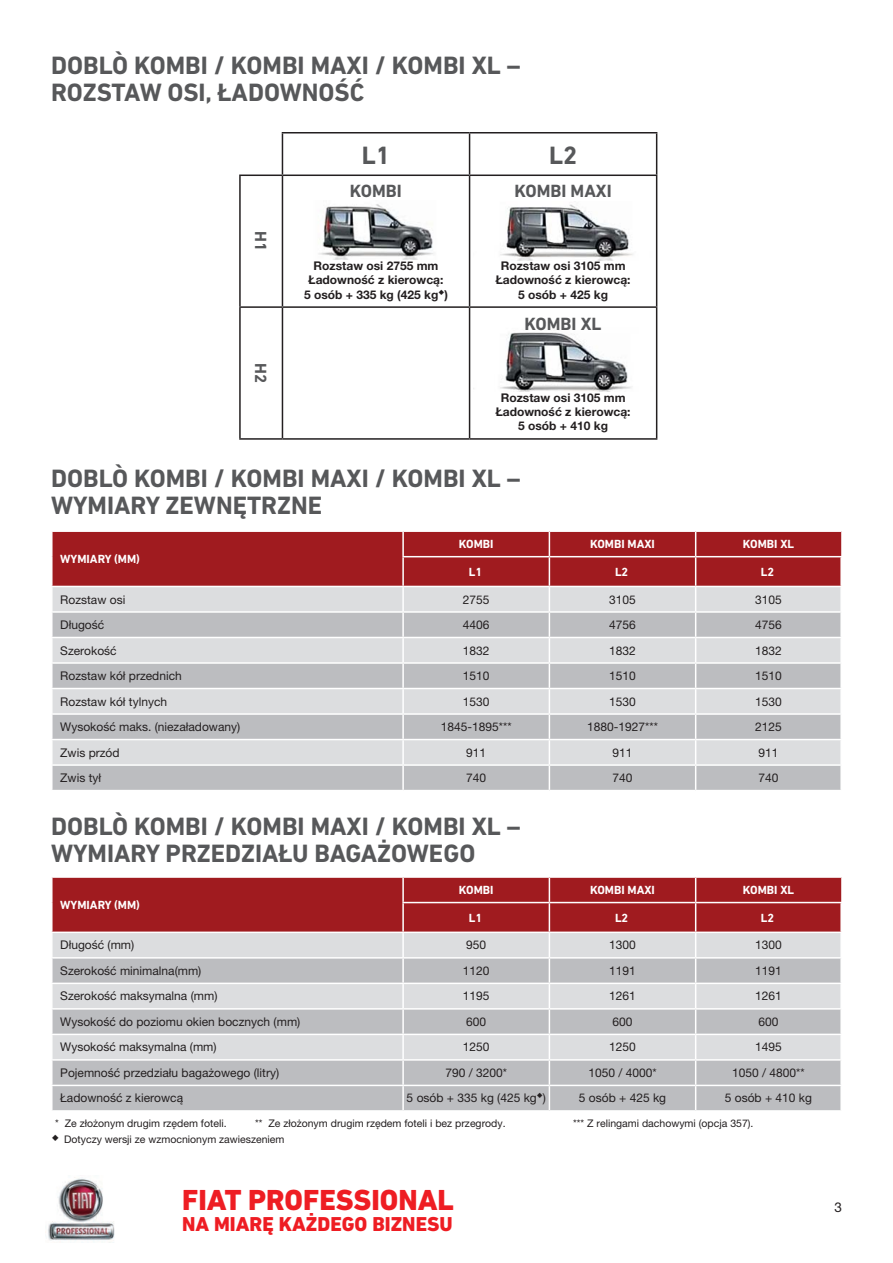
<style>
.page{position:relative;width:893px;height:1263px;background:#fff}
.page>*{position:absolute;margin:0;border:0;box-sizing:border-box;transform-origin:0 0}
.t1{font:800 29.55px "DIN Next LT Pro";color:#ee1d23}
.t2{font:700 25.5px/27px "DIN Next LT Pro";color:#57585a}
.t3{font:800 20.4px "DIN Next LT Pro";color:#ee1d23}
.t4{font:700 18px "DIN Next LT Pro";color:#57585a}
.t5{font:700 16.5px "DIN Next LT Pro";color:#57585a}
.t6{font:13.5px "Helvetica Neue LT Pro";color:#231f20}
.t7{font:12px "Helvetica Neue LT Pro";color:#231f20}
.t8{font:700 12px/14.4px "Helvetica Neue LT Pro";color:#231f20;text-align:center}
.t9{font:700 12px "DIN Next LT Pro";color:#fff}
.t10{font:10.5px "Helvetica Neue LT Pro";color:#231f20}
.s1{font-family:"Simbol Cat Fiat";font-size:9px}
</style>
<div class="page">
<img style="left:45px;top:1177px;width:70px;height:64px">
<svg style="left:281px;top:308px;width:375px;height:130px"></svg>
<hr style="left:282px;top:132px;width:188px;height:1px;background:#231f20">
<hr style="left:282px;top:133px;width:1px;height:42px;background:#231f20">
<hr style="left:470px;top:132px;width:187px;height:1px;background:#231f20">
<hr style="left:469px;top:133px;width:1px;height:42px;background:#231f20">
<hr style="left:656px;top:133px;width:1px;height:42px;background:#231f20">
<hr style="left:239px;top:175px;width:43px;height:1px;background:#231f20">
<hr style="left:239px;top:176px;width:2px;height:130px;background:#231f20">
<hr style="left:282px;top:175px;width:188px;height:1px;background:#231f20">
<hr style="left:282px;top:176px;width:1px;height:130px;background:#231f20">
<hr style="left:470px;top:175px;width:187px;height:1px;background:#231f20">
<hr style="left:469px;top:176px;width:1px;height:130px;background:#231f20">
<hr style="left:656px;top:176px;width:1px;height:130px;background:#231f20">
<hr style="left:239px;top:306px;width:43px;height:2px;background:#231f20">
<hr style="left:239px;top:308px;width:2px;height:130px;background:#231f20">
<hr style="left:282px;top:306px;width:188px;height:2px;background:#231f20">
<hr style="left:282px;top:308px;width:1px;height:130px;background:#231f20">
<hr style="left:470px;top:306px;width:187px;height:2px;background:#231f20">
<hr style="left:469px;top:308px;width:1px;height:130px;background:#231f20">
<hr style="left:656px;top:308px;width:1px;height:130px;background:#231f20">
<hr style="left:239px;top:438px;width:43px;height:2px;background:#231f20">
<hr style="left:282px;top:438px;width:188px;height:2px;background:#231f20">
<hr style="left:470px;top:438px;width:187px;height:2px;background:#231f20">
<img style="left:318px;top:204px;width:116px;height:55px">
<img style="left:500px;top:204px;width:133px;height:56px">
<img style="left:473px;top:324px;width:179px;height:68px">
<svg style="left:52px;top:531px;width:789px;height:259px;background:#c6abae"></svg>
<hr style="left:840px;top:587px;width:2px;height:24px;background:#fff">
<hr style="left:403px;top:530px;width:146px;height:2px;background:#fff">
<hr style="left:549px;top:530px;width:147px;height:2px;background:#fff">
<hr style="left:696px;top:530px;width:145px;height:2px;background:#fff">
<svg style="left:52px;top:877px;width:789px;height:233px;background:#c3a5a8"></svg>
<hr style="left:403px;top:876px;width:146px;height:2px;background:#fff">
<hr style="left:549px;top:876px;width:147px;height:2px;background:#fff">
<hr style="left:696px;top:876px;width:145px;height:2px;background:#fff">
<h2 class="t2" style="left:51px;top:52px;width:471px">DOBLÒ KOMBI / KOMBI MAXI / KOMBI XL –<br>ROZSTAW OSI, ŁADOWNOŚĆ</h2>
<h2 class="t2" style="left:362px;top:141px;width:30px">L1</h2>
<h2 class="t2" style="left:549px;top:141px;width:30px">L2</h2>
<h3 class="t5" style="left:270px;top:231px;width:22px;rotate:90deg">H1</h3>
<h3 class="t5" style="left:270px;top:363px;width:22px;rotate:90deg">H2</h3>
<h3 class="t4" style="left:350px;top:181px;width:54px">KOMBI</h3>
<h3 class="t4" style="left:514px;top:181px;width:99px">KOMBI MAXI</h3>
<p class="t8" style="left:304px;top:258px;width:145px">Rozstaw osi 2755 mm<br>Ładowność z kierowcą:<br>5 osób + 335 kg (425 kg<sup>N</sup>)</p>
<p class="t8" style="left:496px;top:258px;width:136px">Rozstaw osi 3105 mm<br>Ładowność z kierowcą:<br>5 osób + 425 kg</p>
<h3 class="t4" style="left:525px;top:313px;width:78px">KOMBI XL</h3>
<p class="t8" style="left:496px;top:390px;width:136px">Rozstaw osi 3105 mm<br>Ładowność z kierowcą:<br>5 osób + 410 kg</p>
<h2 class="t2" style="left:51px;top:465px;width:471px">DOBLÒ KOMBI / KOMBI MAXI / KOMBI XL –<br>WYMIARY ZEWNĘTRZNE</h2>
<p class="t9" style="left:60px;top:552px;width:81px">WYMIARY (MM)</p>
<p class="t9" style="left:459px;top:537px;width:36px">KOMBI</p>
<p class="t9" style="left:590px;top:537px;width:66px">KOMBI MAXI</p>
<p class="t9" style="left:743px;top:537px;width:53px">KOMBI XL</p>
<p class="t9" style="left:469px;top:565px;width:15px">L1</p>
<p class="t9" style="left:615px;top:565px;width:15px">L2</p>
<p class="t9" style="left:761px;top:565px;width:15px">L2</p>
<p class="t7" style="left:60px;top:592px;width:67px">Rozstaw osi</p>
<p class="t7" style="left:463px;top:592px;width:28px">2755</p>
<p class="t7" style="left:609px;top:592px;width:28px">3105</p>
<p class="t7" style="left:755px;top:592px;width:28px">3105</p>
<p class="t7" style="left:60px;top:618px;width:46px">Długość</p>
<p class="t7" style="left:463px;top:618px;width:28px">4406</p>
<p class="t7" style="left:609px;top:618px;width:28px">4756</p>
<p class="t7" style="left:755px;top:618px;width:28px">4756</p>
<p class="t7" style="left:60px;top:643px;width:58px">Szerokość</p>
<p class="t7" style="left:463px;top:643px;width:28px">1832</p>
<p class="t7" style="left:609px;top:643px;width:28px">1832</p>
<p class="t7" style="left:755px;top:643px;width:28px">1832</p>
<p class="t7" style="left:60px;top:669px;width:123px">Rozstaw kół przednich</p>
<p class="t7" style="left:463px;top:669px;width:28px">1510</p>
<p class="t7" style="left:609px;top:669px;width:28px">1510</p>
<p class="t7" style="left:755px;top:669px;width:28px">1510</p>
<p class="t7" style="left:60px;top:694px;width:108px">Rozstaw kół tylnych</p>
<p class="t7" style="left:463px;top:694px;width:28px">1530</p>
<p class="t7" style="left:609px;top:694px;width:28px">1530</p>
<p class="t7" style="left:755px;top:694px;width:28px">1530</p>
<p class="t7" style="left:60px;top:720px;width:181px">Wysokość maks. (niezaładowany)</p>
<p class="t7" style="left:441px;top:720px;width:72px">1845-1895***</p>
<p class="t7" style="left:587px;top:720px;width:72px">1880-1927***</p>
<p class="t7" style="left:755px;top:720px;width:28px">2125</p>
<p class="t7" style="left:60px;top:745px;width:61px">Zwis przód</p>
<p class="t7" style="left:466px;top:745px;width:22px">911</p>
<p class="t7" style="left:612px;top:745px;width:22px">911</p>
<p class="t7" style="left:758px;top:745px;width:22px">911</p>
<p class="t7" style="left:60px;top:771px;width:42px">Zwis tył</p>
<p class="t7" style="left:466px;top:771px;width:22px">740</p>
<p class="t7" style="left:612px;top:771px;width:22px">740</p>
<p class="t7" style="left:758px;top:771px;width:22px">740</p>
<h2 class="t2" style="left:51px;top:812px;width:471px">DOBLÒ KOMBI / KOMBI MAXI / KOMBI XL –<br>WYMIARY PRZEDZIAŁU BAGAŻOWEGO</h2>
<p class="t9" style="left:60px;top:898px;width:81px">WYMIARY (MM)</p>
<p class="t9" style="left:459px;top:883px;width:36px">KOMBI</p>
<p class="t9" style="left:590px;top:883px;width:66px">KOMBI MAXI</p>
<p class="t9" style="left:743px;top:883px;width:53px">KOMBI XL</p>
<p class="t9" style="left:469px;top:911px;width:15px">L1</p>
<p class="t9" style="left:615px;top:911px;width:15px">L2</p>
<p class="t9" style="left:761px;top:911px;width:15px">L2</p>
<p class="t7" style="left:60px;top:938px;width:76px">Długość (mm)</p>
<p class="t7" style="left:466px;top:938px;width:22px">950</p>
<p class="t7" style="left:609px;top:938px;width:28px">1300</p>
<p class="t7" style="left:755px;top:938px;width:28px">1300</p>
<p class="t7" style="left:60px;top:963px;width:143px">Szerokość minimalna(mm)</p>
<p class="t7" style="left:463px;top:963px;width:28px">1120</p>
<p class="t7" style="left:609px;top:963px;width:28px">1191</p>
<p class="t7" style="left:755px;top:963px;width:28px">1191</p>
<p class="t7" style="left:60px;top:989px;width:159px">Szerokość maksymalna (mm)</p>
<p class="t7" style="left:463px;top:989px;width:28px">1195</p>
<p class="t7" style="left:609px;top:989px;width:28px">1261</p>
<p class="t7" style="left:755px;top:989px;width:28px">1261</p>
<p class="t7" style="left:60px;top:1014px;width:242px">Wysokość do poziomu okien bocznych (mm)</p>
<p class="t7" style="left:466px;top:1014px;width:22px">600</p>
<p class="t7" style="left:612px;top:1014px;width:22px">600</p>
<p class="t7" style="left:758px;top:1014px;width:22px">600</p>
<p class="t7" style="left:60px;top:1040px;width:158px">Wysokość maksymalna (mm)</p>
<p class="t7" style="left:463px;top:1040px;width:28px">1250</p>
<p class="t7" style="left:609px;top:1040px;width:28px">1250</p>
<p class="t7" style="left:755px;top:1040px;width:28px">1495</p>
<p class="t7" style="left:60px;top:1065px;width:220px">Pojemność przedziału bagażowego (litry)</p>
<p class="t7" style="left:445px;top:1065px;width:63px">790 / 3200*</p>
<p class="t7" style="left:588px;top:1065px;width:70px">1050 / 4000*</p>
<p class="t7" style="left:732px;top:1065px;width:74px">1050 / 4800**</p>
<p class="t7" style="left:60px;top:1091px;width:124px">Ładowność z kierowcą</p>
<p class="t7" style="left:407px;top:1091px;width:141px">5 osób + 335 kg (425 kg<sup>N</sup>)</p>
<p class="t7" style="left:579px;top:1091px;width:89px">5 osób + 425 kg</p>
<p class="t7" style="left:725px;top:1091px;width:89px">5 osób + 410 kg</p>
<p class="t10" style="left:55px;top:1116px;width:173px">* Ze złożonym drugim rzędem foteli.</p>
<p class="t10" style="left:255px;top:1116px;width:252px">** Ze złożonym drugim rzędem foteli i bez przegrody.</p>
<p class="t10" style="left:573px;top:1116px;width:182px">*** Z relingami dachowymi (opcja 357).</p>
<p class="t10" style="left:52px;top:1133px;width:234px"><span class="s1">N</span> Dotyczy wersji ze wzmocnionym zawieszeniem</p>
<h1 class="t1" style="left:182px;top:1182px;width:273px">FIAT PROFESSIONAL</h1>
<h3 class="t3" style="left:182px;top:1211px;width:272px">NA MIARĘ KAŻDEGO BIZNESU</h3>
<p class="t6" style="left:834px;top:1199px;width:9px">3</p>
</div>
